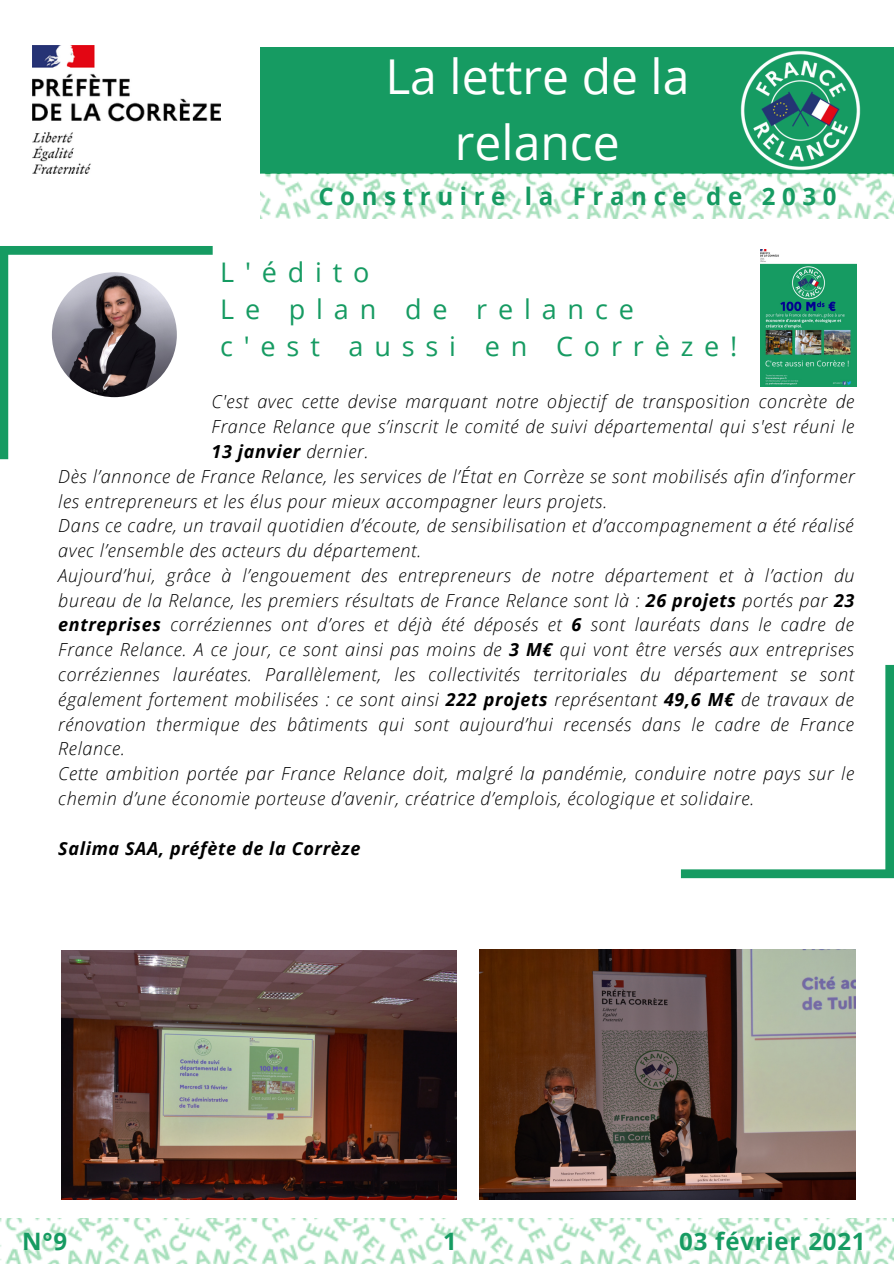
<style>
.page{position:relative;width:894px;height:1264px;background:#fff}
.page>*{position:absolute;margin:0;border:0;box-sizing:border-box;transform-origin:0 0}
.t1{font:48px/66.4px "Open Sans";color:#fff;text-align:center}
.t2{font:27px "Open Sans";letter-spacing:.4em;color:#169b62}
.t3{font:700 24px "Open Sans";letter-spacing:.275em;color:#169b62}
.t4{font:700 24px "Open Sans";letter-spacing:.035em;color:#169b62}
.t5{font:italic 300 18px/24.8px "Open Sans";letter-spacing:.035em;color:#000}
.t6{font:italic 700 18px "Open Sans";letter-spacing:.035em;color:#000}
.s1{font-weight:700}
</style>
<div class="page">
<img style="left:32px;top:45px;width:188px;height:128px">
<img style="left:0;top:1218px;width:893px;height:45px">
<div style="left:260px;top:47px;width:633px;height:127px;background:#169b62"></div>
<img style="left:740px;top:50px;width:121px;height:121px">
<img style="left:260px;top:173px;width:633px;height:45px">
<svg style="left:0;top:246px;width:213px;height:213px"></svg>
<img style="left:52px;top:272px;width:125px;height:125px;border-radius:50%">
<svg style="left:680px;top:665px;width:213px;height:213px"></svg>
<img style="left:479px;top:949px;width:375px;height:250px">
<img style="left:61px;top:950px;width:395px;height:249px">
<img style="left:760px;top:250px;width:96px;height:136px">
<p class="t1" style="left:385px;top:42px;width:305px">La lettre de la relance</p>
<p class="t3" style="left:318px;top:179px;width:519px">Construire la France de 2030</p>
<p class="t2" style="left:220px;top:253px;width:151px">L'édito</p>
<p class="t2" style="left:220px;top:290px;width:415px">Le plan de relance</p>
<p class="t2" style="left:220px;top:327px;width:518px">c'est aussi en Corrèze!</p>
<p class="t5" style="left:211px;top:389px;width:644px;text-align:justify">C'est avec cette devise marquant notre objectif de transposition concrète de France Relance que s’inscrit le comité de suivi départemental qui s'est réuni le <span class="s1">13 janvier</span> dernier.</p>
<p class="t5" style="left:58px;top:463px;width:797px">Dès l’annonce de France Relance, les services de l’État en Corrèze se sont mobilisés afin d’informer les entrepreneurs et les élus pour mieux accompagner leurs projets.</p>
<p class="t5" style="left:58px;top:513px;width:796px">Dans ce cadre, un travail quotidien d’écoute, de sensibilisation et d’accompagnement a été réalisé avec l’ensemble des acteurs du département.</p>
<p class="t5" style="left:58px;top:562px;width:797px;text-align:justify">Aujourd’hui, grâce à l’engouement des entrepreneurs de notre département et à l’action du bureau de la Relance, les premiers résultats de France Relance sont là : <span class="s1">26 projets</span> portés par <span class="s1">23 entreprises</span> corréziennes ont d’ores et déjà été déposés et <span class="s1">6</span> sont lauréats dans le cadre de France Relance. A ce jour, ce sont ainsi pas moins de <span class="s1">3 M€</span> qui vont être versés aux entreprises corréziennes lauréates. Parallèlement, les collectivités territoriales du département se sont également fortement mobilisées : ce sont ainsi <span class="s1">222 projets</span> représentant <span class="s1">49,6 M€</span> de travaux de rénovation thermique des bâtiments qui sont aujourd’hui recensés dans le cadre de France Relance.</p>
<p class="t5" style="left:58px;top:760px;width:797px">Cette ambition portée par France Relance doit, malgré la pandémie, conduire notre pays sur le chemin d’une économie porteuse d’avenir, créatrice d’emplois, écologique et solidaire.</p>
<p class="t6" style="left:58px;top:835px;width:303px">Salima SAA, préfète de la Corrèze</p>
<p class="t3" style="left:22px;top:1224px;width:47px">N°9</p>
<p class="t3" style="left:443px;top:1224px;width:15px">1</p>
<p class="t4" style="left:679px;top:1224px;width:188px">03 février 2021</p>
</div>
